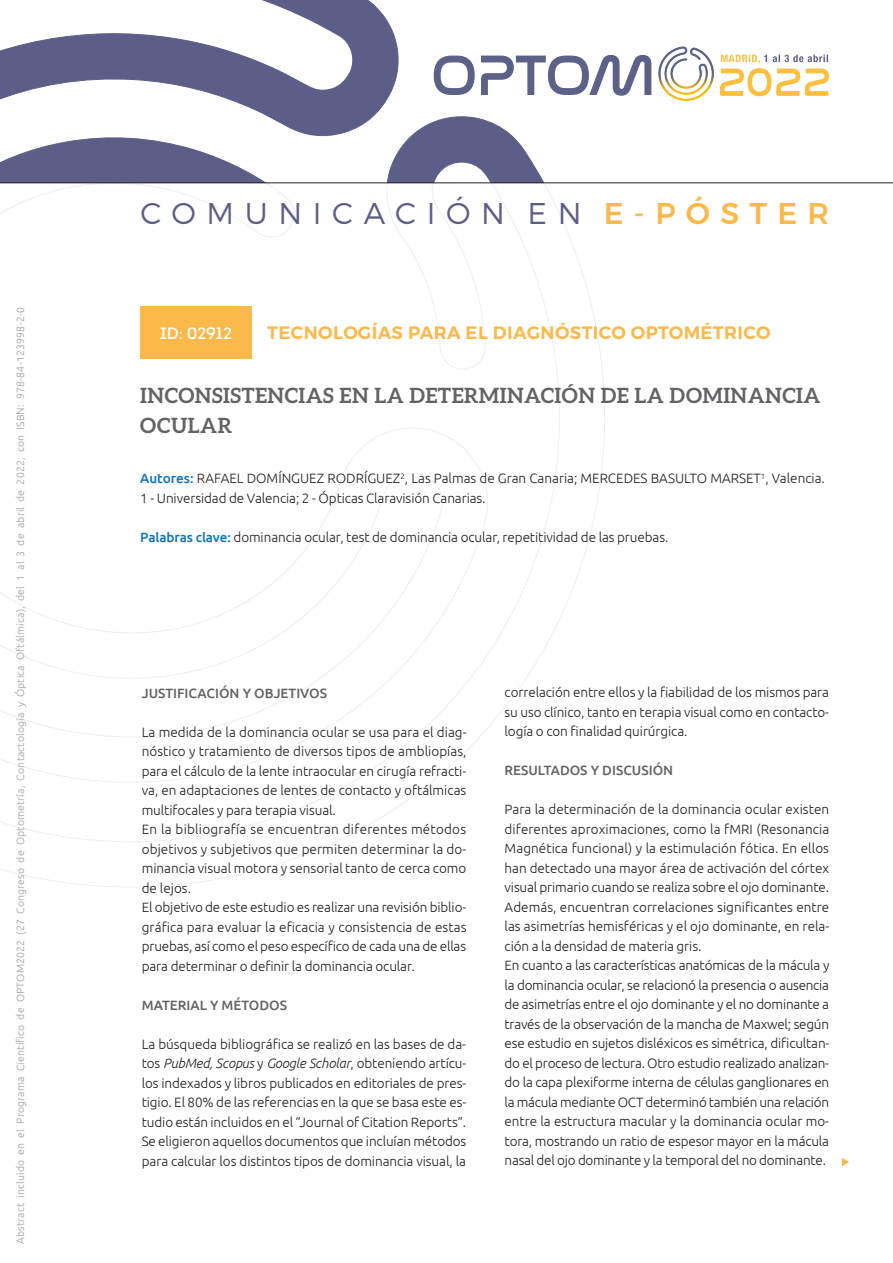
<style>
.page{position:relative;width:893px;height:1263px;background:#fff}
.page>*{position:absolute;margin:0;border:0;box-sizing:border-box;transform-origin:0 0}
.t1{font:300 30px "Montserrat";letter-spacing:.355em;color:#5d5e87}
.t2{font:700 21px/30px "Aleo";letter-spacing:.02em;color:#636366}
.t3{font:600 18px "Montserrat";letter-spacing:.02em;color:#fcb94b}
.t4{font:16.5px "Intro";letter-spacing:-.01em;color:#fff}
.t5{font:300 13.5px/19.5px "Ubuntu";letter-spacing:-.005em;color:#231f20}
.t6{font:500 13.5px "Ubuntu";color:#636366}
.t7{font:300 10.5px "Ubuntu";letter-spacing:.02em;color:#9d9fa2}
.s1{font-weight:500;color:#fcb94b}
.s2{font-weight:500;color:#1076bd}
.s3{font-style:italic}
</style>
<div class="page">
<svg style="left:0;top:0;width:609px;height:183px"></svg>
<svg style="left:0;top:184px;width:605px;height:703px"></svg>
<img style="left:651px;top:46px;width:63px;height:55px">
<svg style="left:434px;top:55px;width:217px;height:41px"></svg>
<svg style="left:720px;top:55px;width:109px;height:41px"></svg>
<hr style="left:0;top:183px;width:893px;height:1px;background:#231f20">
<div style="left:140px;top:306px;width:112px;height:53px;background:#fcb94b"></div>
<svg style="left:842px;top:1158px;width:7px;height:8px"></svg>
<p class="t7" style="left:14px;top:1244px;width:938px;rotate:-90deg">Abstract incluido en el Programa Científico de OPTOM2022 (27 Congreso de Optometría, Contactología y Óptica Oftálmica), del 1 al 3 de abril de 2022, con ISBN: 978-84-123998-2-0</p>
<h1 class="t1" style="left:140px;top:195px;width:690px">COMUNICACIÓN EN <span class="s1">E-PÓSTER</span></h1>
<p class="t4" style="left:160px;top:322px;width:73px">ID: 02912</p>
<h3 class="t3" style="left:267px;top:322px;width:505px">TECNOLOGÍAS PARA EL DIAGNÓSTICO OPTOMÉTRICO</h3>
<h2 class="t2" style="left:140px;top:380px;width:682px">INCONSISTENCIAS EN LA DETERMINACIÓN DE LA DOMINANCIA<br>OCULAR</h2>
<p class="t5" style="left:140px;top:468px;width:686px"><span class="s2">Autores:</span> RAFAEL DOMÍNGUEZ RODRÍGUEZ<sup>2</sup>, Las Palmas de Gran Canaria; MERCEDES BASULTO MARSET<sup>1</sup>, Valencia.<br>1 - Universidad de Valencia; 2 - Ópticas Claravisión Canarias.</p>
<p class="t5" style="left:140px;top:527px;width:529px"><span class="s2">Palabras clave:</span> dominancia ocular, test de dominancia ocular, repetitividad de las pruebas.</p>
<p class="t6" style="left:142px;top:684px;width:187px">JUSTIFICACIÓN Y OBJETIVOS</p>
<p class="t5" style="left:142px;top:722px;width:326px">La medida de la dominancia ocular se usa para el diag&shy;nóstico y tratamiento de diversos tipos de ambliopías, para el cálculo de la lente intraocular en cirugía refracti&shy;va, en adaptaciones de lentes de contacto y oftálmicas multifocales y para terapia visual.<br>En la bibliografía se encuentran diferentes métodos objetivos y subjetivos que permiten determinar la do&shy;minancia visual motora y sensorial tanto de cerca como de lejos.<br>El objetivo de este estudio es realizar una revisión biblio&shy;gráfica para evaluar la eficacia y consistencia de estas pruebas, así como el peso específico de cada una de ellas para determinar o definir la dominancia ocular.</p>
<p class="t6" style="left:142px;top:996px;width:147px">MATERIAL Y MÉTODOS</p>
<p class="t5" style="left:142px;top:1034px;width:326px;text-align:justify">La búsqueda bibliográfica se realizó en las bases de da&shy;tos <span class="s3">PubMed, Scopus</span> y <span class="s3">Google Scholar</span>, obteniendo artícu&shy;los indexados y libros publicados en editoriales de pres&shy;tigio. El 80% de las referencias en la que se basa este es&shy;tudio están incluidos en el “Journal of Citation Reports”.<br>Se eligieron aquellos documentos que incluían métodos para calcular los distintos tipos de dominancia visual, la</p>
<p class="t5" style="left:505px;top:683px;width:326px;text-align:justify">correlación entre ellos y la fiabilidad de los mismos para su uso clínico, tanto en terapia visual como en contacto&shy;logía o con finalidad quirúrgica.</p>
<p class="t6" style="left:505px;top:762px;width:170px">RESULTADOS Y DISCUSIÓN</p>
<p class="t5" style="left:505px;top:799px;width:326px">Para la determinación de la dominancia ocular existen diferentes aproximaciones, como la fMRI (Resonancia Magnética funcional) y la estimulación fótica. En ellos han detectado una mayor área de activación del córtex visual primario cuando se realiza sobre el ojo dominante.<br>Además, encuentran correlaciones significantes entre las asimetrías hemisféricas y el ojo dominante, en rela&shy;ción a la densidad de materia gris.<br>En cuanto a las características anatómicas de la mácula y la dominancia ocular, se relacionó la presencia o ausencia de asimetrías entre el ojo dominante y el no dominante a través de la observación de la mancha de Maxwel; según ese estudio en sujetos disléxicos es simétrica, dificultan&shy;do el proceso de lectura. Otro estudio realizado analizan&shy;do la capa plexiforme interna de células ganglionares en la mácula mediante OCT determinó también una relación entre la estructura macular y la dominancia ocular mo&shy;tora, mostrando un ratio de espesor mayor en la mácula nasal del ojo dominante y la temporal del no dominante.</p>
</div>
